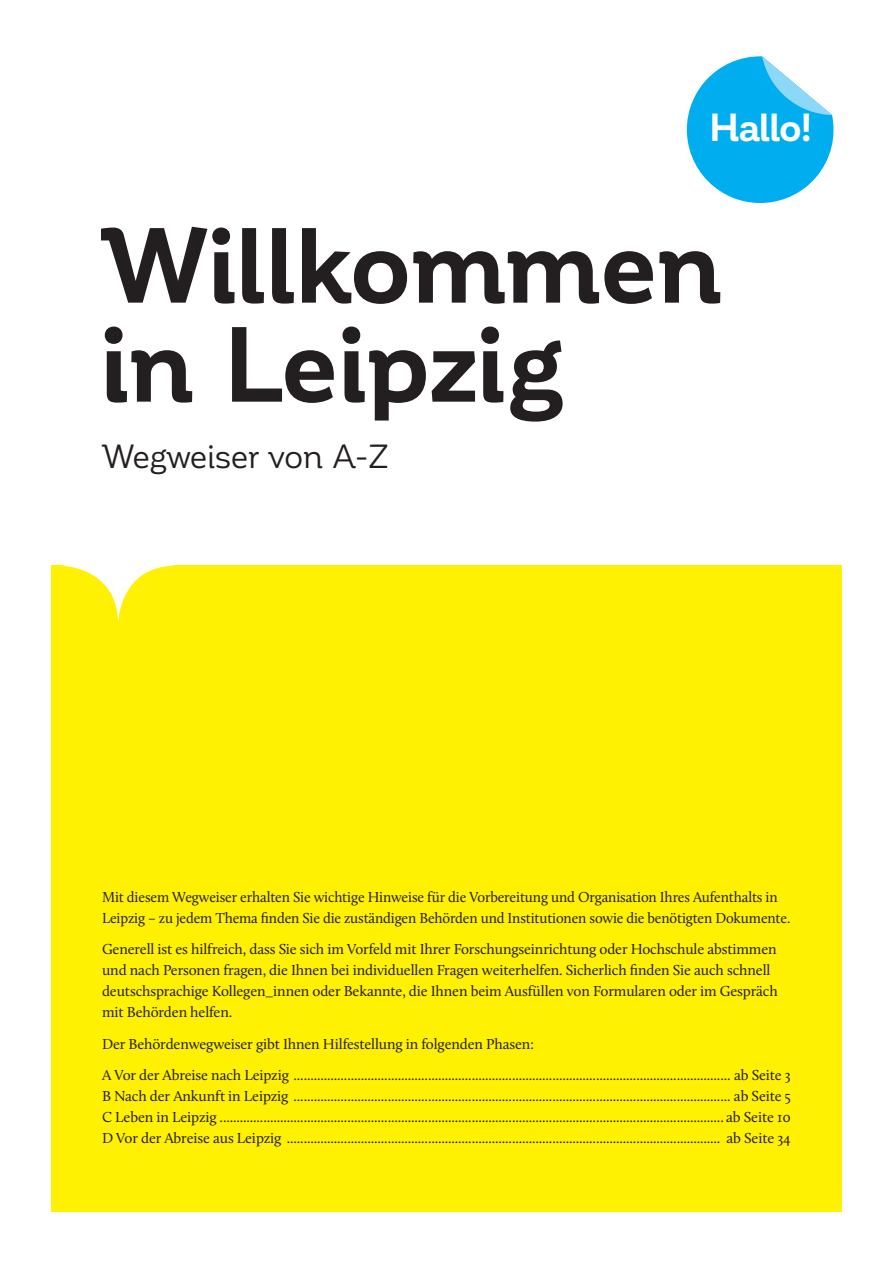
<style>
.page{position:relative;width:893px;height:1263px;background:#fff}
.page>*{position:absolute;margin:0;border:0;box-sizing:border-box;transform-origin:0 0}
.t1{font:700 105px/99px "Corporative";letter-spacing:-.01em;color:#231f20}
.t2{font:700 38.55px "Corporative";letter-spacing:-.035em;color:#fff}
.t3{font:33px "Corporative";letter-spacing:-.03em;color:#231f20}
.ULWC_Text_10_14{font:15px/21px "Calluna";letter-spacing:-.01em;color:#231f20}
</style>
<div class="page">
<div style="left:51px;top:565px;width:791px;height:647px;background:#fff101"></div>
<svg style="left:59px;top:507px;width:118px;height:117px;fill:#fff"></svg>
<svg style="left:686px;top:56px;width:148px;height:147px"></svg>
<p class="t2" style="left:709px;top:107px;width:103px">Hallo!</p>
<h2 class="t2" style="left:738px;top:119px;width:30px">A</h2>
<p class="t1" style="left:102px;top:218px;width:622px">Willkommen in Leipzig</p>
<p class="t3" style="left:102px;top:439px;width:288px">Wegweiser von A-Z</p>
<p class="ULWC_Text_10_14" style="left:102px;top:886px;width:690px">Mit diesem Wegweiser erhalten Sie wichtige Hinweise für die Vorbereitung und Organisation Ihres Aufenthalts in<br>Leipzig – zu jedem Thema finden Sie die zuständigen Behörden und Institutionen sowie die benötigten Dokumente.</p>
<p class="ULWC_Text_10_14" style="left:102px;top:938px;width:677px">Generell ist es hilfreich, dass Sie sich im Vorfeld mit Ihrer Forschungseinrichtung oder Hochschule abstimmen und nach Personen fragen, die Ihnen bei individuellen Fragen weiterhelfen. Sicherlich finden Sie auch schnell deutschsprachige Kollegen_innen oder Bekannte, die Ihnen beim Ausfüllen von Formularen oder im Gespräch mit Behörden helfen.</p>
<p class="ULWC_Text_10_14" style="left:102px;top:1033px;width:434px">Der Behördenwegweiser gibt Ihnen Hilfestellung in folgenden Phasen:</p>
<p class="ULWC_Text_10_14" style="left:102px;top:1064px;width:690px;text-align:justify">A Vor der Abreise nach Leipzig .................................................................................................................................. ab Seite 3<br>B Nach der Ankunft in Leipzig .................................................................................................................................. ab Seite 5<br>C Leben in Leipzig ...................................................................................................................................................... ab Seite 10<br>D Vor der Abreise aus Leipzig ................................................................................................................................. ab Seite 34</p>
</div>
